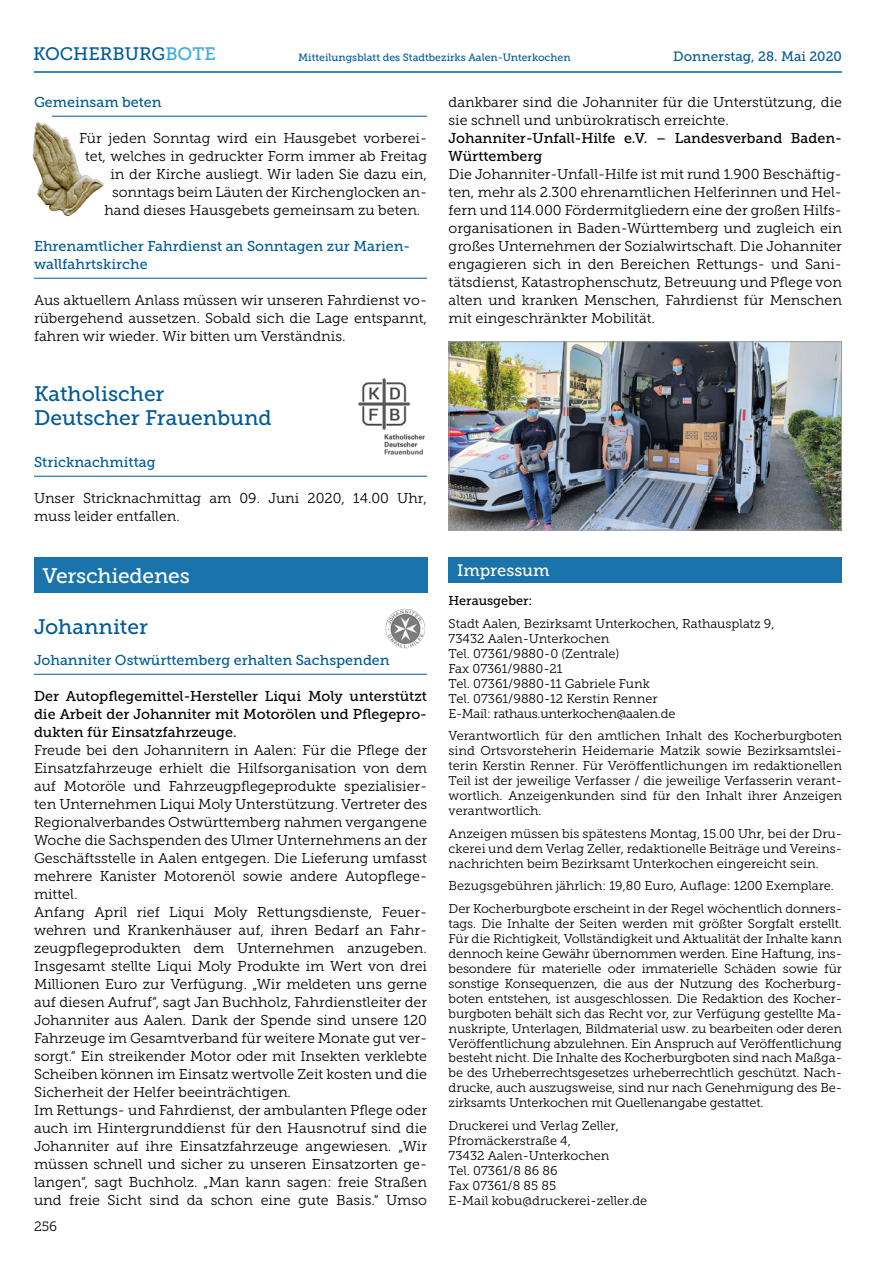
<style>
.page{position:relative;width:893px;height:1263px;background:#fff}
.page>*{position:absolute;margin:0;border:0;box-sizing:border-box;transform-origin:0 0}
.t1{font:21px/24px "Museo Slab 500";color:#005b97}
.t2{font:21px "Museo Slab 500";letter-spacing:-.01em;color:#fff}
.t3{font:18px "Museo Slab 500";color:#005b97}
.t4{font:16.5px "Museo Slab 500";color:#fff}
.t5{font:14.25px/18px "Museo Slab 300";color:#000}
.t6{font:14.25px/18px "Museo Slab 500";color:#000;text-align:justify}
.t7{font:14.25px/18px "Museo Slab 500";color:#005b97}
.t8{font:13.5px "Museo Slab 500";color:#005b97}
.t9{font:13.5px "Museo Slab 300";color:#000}
.t10{font:12.75px/15px "Museo Slab 300";color:#000}
.t11{font:12.75px "Museo Slab 500";color:#000}
.t12{font:10.5px "Museo Slab 500";color:#005b97}
.s1{color:#36a9e1}
</style>
<div class="page">
<hr style="left:34px;top:71px;width:808px;height:2px;background:#005b97">
<hr style="left:52px;top:116px;width:375px;height:1px;background:#005b97">
<hr style="left:34px;top:278px;width:393px;height:1px;background:#005b97">
<hr style="left:34px;top:476px;width:393px;height:1px;background:#005b97">
<hr style="left:34px;top:674px;width:393px;height:1px;background:#005b97">
<img style="left:32px;top:121px;width:72px;height:95px">
<div style="left:34px;top:557px;width:393px;height:36px;background:#1a74ab"></div>
<img style="left:385px;top:609px;width:40px;height:40px">
<img style="left:451px;top:343px;width:389px;height:185px">
<div style="left:449px;top:341px;width:393px;height:189px;border:1px solid #9d9d9c"></div>
<div style="left:449px;top:557px;width:393px;height:26px;background:#1a74ab"></div>
<img style="left:358px;top:378px;width:67px;height:77px">
<p class="t3" style="left:33px;top:44px;width:184px">KOCHERBURG<span class="s1">BOTE</span></p>
<p class="t12" style="left:298px;top:51px;width:274px">Mitteilungsblatt des Stadtbezirks Aalen-Unterkochen</p>
<p class="t8" style="left:673px;top:49px;width:170px">Donnerstag, 28. Mai 2020</p>
<p class="t7" style="left:34px;top:93px;width:129px">Gemeinsam beten</p>
<p class="t5" style="left:79px;top:129px;width:349px">Für jeden Sonntag wird ein Hausgebet vorberei-</p>
<p class="t5" style="left:85px;top:147px;width:344px">tet, welches in gedruckter Form immer ab Freitag</p>
<p class="t5" style="left:111px;top:165px;width:318px">in der Kirche ausliegt. Wir laden Sie dazu ein,</p>
<p class="t5" style="left:112px;top:183px;width:317px">sonntags beim Läuten der Kirchenglocken an-</p>
<p class="t5" style="left:105px;top:201px;width:317px">hand dieses Hausgebets gemeinsam zu beten.</p>
<p class="t7" style="left:34px;top:237px;width:375px">Ehrenamtlicher Fahrdienst an Sonntagen zur Marien&shy;wallfahrtskirche</p>
<p class="t5" style="left:34px;top:291px;width:395px;text-align:justify">Aus aktuellem Anlass müssen wir unseren Fahrdienst vo&shy;rübergehend aussetzen. Sobald sich die Lage entspannt, fahren wir wieder. Wir bitten um Verständnis.</p>
<h1 class="t1" style="left:34px;top:382px;width:239px">Katholischer<br>Deutscher Frauenbund</h1>
<p class="t7" style="left:34px;top:453px;width:123px">Stricknachmittag</p>
<p class="t5" style="left:34px;top:489px;width:395px">Unser Stricknachmittag am 09. Juni 2020, 14.00 Uhr, muss leider entfallen.</p>
<h1 class="t2" style="left:43px;top:564px;width:149px">Verschiedenes</h1>
<h1 class="t1" style="left:34px;top:614px;width:116px">Johanniter</h1>
<p class="t7" style="left:34px;top:651px;width:357px">Johanniter Ostwürttemberg erhalten Sachspenden</p>
<p class="t6" style="left:34px;top:687px;width:395px">Der Autopflegemittel-Hersteller Liqui Moly unterstützt die Arbeit der Johanniter mit Motorölen und Pflegepro&shy;dukten für Einsatzfahrzeuge.</p>
<p class="t5" style="left:34px;top:741px;width:395px">Freude bei den Johannitern in Aalen: Für die Pflege der Einsatzfahrzeuge erhielt die Hilfsorganisation von dem auf Motoröle und Fahrzeugpflegeprodukte spezialisier&shy;ten Unternehmen Liqui Moly Unterstützung. Vertreter des Regionalverbandes Ostwürttemberg nahmen vergangene Woche die Sachspenden des Ulmer Unternehmens an der Geschäftsstelle in Aalen entgegen. Die Lieferung umfasst mehrere Kanister Motorenöl sowie andere Autopflege&shy;mittel.<br>Anfang April rief Liqui Moly Rettungsdienste, Feuer&shy;wehren und Krankenhäuser auf, ihren Bedarf an Fahr&shy;zeugpflegeprodukten dem Unternehmen anzugeben.<br>Insgesamt stellte Liqui Moly Produkte im Wert von drei Millionen Euro zur Verfügung. „Wir meldeten uns gerne auf diesen Aufruf“, sagt Jan Buchholz, Fahrdienstleiter der Johanniter aus Aalen. Dank der Spende sind unsere 120<br>Fahrzeuge im Gesamtverband für weitere Monate gut ver&shy;sorgt.“ Ein streikender Motor oder mit Insekten verklebte Scheiben können im Einsatz wertvolle Zeit kosten und die Sicherheit der Helfer beeinträchtigen.<br>Im Rettungs- und Fahrdienst, der ambulanten Pflege oder auch im Hintergrunddienst für den Hausnotruf sind die Johanniter auf ihre Einsatzfahrzeuge angewiesen. „Wir müssen schnell und sicher zu unseren Einsatzorten ge&shy;langen“, sagt Buchholz. „Man kann sagen: freie Straßen und freie Sicht sind da schon eine gute Basis.“ Umso</p>
<p class="t9" style="left:34px;top:1218px;width:25px">256</p>
<p class="t5" style="left:449px;top:93px;width:395px">dankbarer sind die Johanniter für die Unterstützung, die sie schnell und unbürokratisch erreichte.</p>
<p class="t6" style="left:449px;top:129px;width:395px">Johanniter-Unfall-Hilfe e.V. – Landesverband Baden-<br>Württemberg</p>
<p class="t5" style="left:449px;top:165px;width:395px;text-align:justify">Die Johanniter-Unfall-Hilfe ist mit rund 1.900 Beschäftig&shy;ten, mehr als 2.300 ehrenamtlichen Helferinnen und Hel&shy;fern und 114.000 Fördermitgliedern eine der großen Hilfs&shy;organisationen in Baden-Württemberg und zugleich ein großes Unternehmen der Sozialwirtschaft. Die Johanniter engagieren sich in den Bereichen Rettungs- und Sani&shy;tätsdienst, Katastrophenschutz, Betreuung und Pflege von alten und kranken Menschen, Fahrdienst für Menschen mit eingeschränkter Mobilität.</p>
<p class="t4" style="left:457px;top:561px;width:94px">Impressum</p>
<p class="t11" style="left:449px;top:593px;width:85px">Herausgeber:</p>
<p class="t10" style="left:449px;top:616px;width:327px">Stadt Aalen, Bezirksamt Unterkochen, Rathausplatz 9, 73432 Aalen-Unterkochen<br>Tel. 07361/9880-0 (Zentrale)<br>Fax 07361/9880-21<br>Tel. 07361/9880-11 Gabriele Funk<br>Tel. 07361/9880-12 Kerstin Renner<br>E-Mail: rathaus.unterkochen@aalen.de</p>
<p class="t10" style="left:449px;top:728px;width:395px;text-align:justify">Verantwortlich für den amtlichen Inhalt des Kocherburgboten sind Ortsvorsteherin Heidemarie Matzik sowie Bezirksamtslei&shy;terin Kerstin Renner. Für Veröffentlichungen im redaktionellen Teil ist der jeweilige Verfasser / die jeweilige Verfasserin verant&shy;wortlich. Anzeigenkunden sind für den Inhalt ihrer Anzeigen verantwortlich.</p>
<p class="t10" style="left:449px;top:826px;width:395px;text-align:justify">Anzeigen müssen bis spätestens Montag, 15.00 Uhr, bei der Dru&shy;ckerei und dem Verlag Zeller, redaktionelle Beiträge und Vereins&shy;nachrichten beim Bezirksamt Unterkochen eingereicht sein.</p>
<p class="t10" style="left:449px;top:874px;width:395px;line-height:22.5px">Bezugsgebühren jährlich: 19,80 Euro, Auflage: 1200 Exemplare.<br>Der Kocherburgbote erscheint in der Regel wöchentlich donners-</p>
<p class="t10" style="left:449px;top:916px;width:395px;text-align:justify">tags. Die Inhalte der Seiten werden mit größter Sorgfalt erstellt.<br>Für die Richtigkeit, Vollständigkeit und Aktualität der Inhalte kann dennoch keine Gewähr übernommen werden. Eine Haftung, ins&shy;besondere für materielle oder immaterielle Schäden sowie für sonstige Konsequenzen, die aus der Nutzung des Kocherburg&shy;boten entstehen, ist ausgeschlossen. Die Redaktion des Kocher&shy;burgboten behält sich das Recht vor, zur Verfügung gestellte Ma&shy;nuskripte, Unterlagen, Bildmaterial usw. zu bearbeiten oder deren Veröffentlichung abzulehnen. Ein Anspruch auf Veröffentlichung besteht nicht. Die Inhalte des Kocherburgboten sind nach Maßga&shy;be des Urheberrechtsgesetzes urheberrechtlich geschützt. Nach&shy;drucke, auch auszugsweise, sind nur nach Genehmigung des Be&shy;zirksamts Unterkochen mit Quellenangabe gestattet.</p>
<p class="t10" style="left:449px;top:1118px;width:200px">Druckerei und Verlag Zeller,<br>Pfromäckerstraße 4,<br>73432 Aalen-Unterkochen<br>Tel. 07361/8 86 86<br>Fax 07361/8 85 85<br>E-Mail kobu@druckerei-zeller.de</p>
</div>
